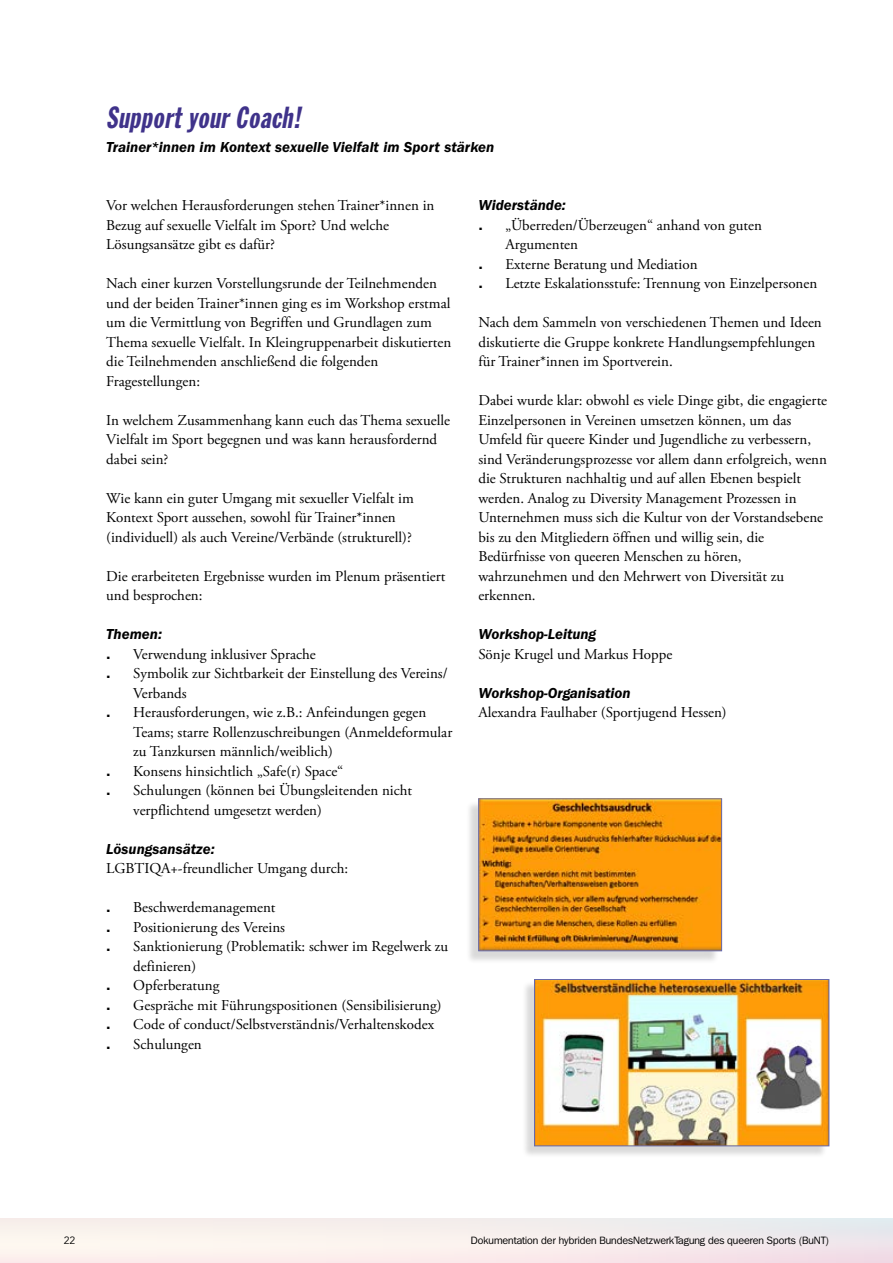
<style>
.page{position:relative;width:893px;height:1263px;background:#fff}
.page>*{position:absolute;margin:0;border:0;box-sizing:border-box;transform-origin:0 0}
.H2_franklin_14_lila{font:italic 30px "Franklin Gothic Std Extra Cond";color:#3f328a}
.p_einfacher_Fliesste{font:15px/19.5px "Adobe Garamond Pro";color:#000}
._1_aufzählung{font:15px/19.5px "Adobe Garamond Pro";color:#000}
.p_zwischenheadline{font:italic 600 15px "ITC Franklin Gothic Std";color:#000}
.H3_frank_10_black{font:italic 600 15px "ITC Franklin Gothic Std";color:#000}
._1_aufzählung-2{font:600 15px "ITC Franklin Gothic Std";color:#000}
.t1{font:10.5px "Franklin ITCBQ";color:#000}
.t2{font:10.5px "Avenir";color:#000}
</style>
<div class="page">
<div style="left:0;top:1218px;width:893px;height:45px;background:linear-gradient(to right,#fff6ee,#eee6eb)"></div>
<div style="left:466px;top:801px;width:253px;height:162px;background:#000;opacity:.15"></div>
<img style="left:480px;top:800px;width:240px;height:149px">
<div style="left:478px;top:798px;width:244px;height:153px;border:1px solid #666aaf"></div>
<div style="left:522px;top:981px;width:305px;height:176px;background:#000;opacity:.15"></div>
<img style="left:536px;top:981px;width:291px;height:163px">
<div style="left:534px;top:979px;width:295px;height:167px;border:1px solid #666aaf"></div>
<p class="H2_franklin_14_lila" style="left:106px;top:101px;width:202px">SupportyourCoach!</p>
<p class="H3_frank_10_black" style="left:106px;top:138px;width:389px">Trainer*innen im Kontext sexuelle Vielfalt im Sport stärken</p>
<p class="p_einfacher_Fliesste" style="left:106px;top:196px;width:330px">Vor welchen Herausforderungen stehen Trainer*innen in<br>Bezug auf sexuelle Vielfalt im Sport? Und welche<br>Lösungsansätze gibt es dafür?</p>
<p class="p_einfacher_Fliesste" style="left:106px;top:274px;width:347px">Nach einer kurzen Vorstellungsrunde der Teilnehmenden und der beiden Trainer*innen ging es im Workshop erstmal um die Vermittlung von Begriffen und Grundlagen zum Thema sexuelle Vielfalt. In Kleingruppenarbeit diskutierten die Teilnehmenden anschließend die folgenden Fragestellungen:</p>
<p class="p_einfacher_Fliesste" style="left:106px;top:411px;width:345px">In welchem Zusammenhang kann euch das Thema sexuelle<br>Vielfalt im Sport begegnen und was kann herausfordernd dabei sein?</p>
<p class="p_einfacher_Fliesste" style="left:106px;top:489px;width:309px">Wie kann ein guter Umgang mit sexueller Vielfalt im<br>Kontext Sport aussehen, sowohl für Trainer*innen (individuell) als auch Vereine/Verbände (strukturell)?</p>
<p class="p_einfacher_Fliesste" style="left:106px;top:567px;width:341px">Die erarbeiteten Ergebnisse wurden im Plenum präsentiert und besprochen:</p>
<p class="p_zwischenheadline" style="left:106px;top:626px;width:57px">Themen:</p>
<p class="_1_aufzählung-2" style="left:106px;top:644px;width:6px">.</p>
<p class="_1_aufzählung" style="left:133px;top:645px;width:184px">Verwendung inklusiver Sprache</p>
<p class="_1_aufzählung-2" style="left:106px;top:664px;width:6px">.</p>
<p class="_1_aufzählung" style="left:133px;top:664px;width:316px">Symbolik zur Sichtbarkeit der Einstellung des Vereins/<br>Verbands</p>
<p class="_1_aufzählung-2" style="left:106px;top:703px;width:6px">.</p>
<p class="_1_aufzählung" style="left:133px;top:703px;width:321px">Herausforderungen, wie z.B.: Anfeindungen gegen<br>Teams; starre Rollenzuschreibungen (Anmeldeformular zu Tanzkursen männlich/weiblich)</p>
<p class="_1_aufzählung-2" style="left:106px;top:761px;width:6px">.</p>
<p class="_1_aufzählung" style="left:133px;top:762px;width:212px">Konsens hinsichtlich „Safe(r) Space“</p>
<p class="_1_aufzählung-2" style="left:106px;top:781px;width:6px">.</p>
<p class="_1_aufzählung" style="left:133px;top:781px;width:280px">Schulungen (können bei Übungsleitenden nicht verpflichtend umgesetzt werden)</p>
<p class="p_zwischenheadline" style="left:106px;top:840px;width:110px">Lösungsansätze:</p>
<p class="p_einfacher_Fliesste" style="left:106px;top:859px;width:243px">LGBTIQA+-freundlicher Umgang durch:</p>
<p class="_1_aufzählung-2" style="left:106px;top:898px;width:6px">.</p>
<p class="_1_aufzählung" style="left:133px;top:898px;width:144px">Beschwerdemanagement</p>
<p class="_1_aufzählung-2" style="left:106px;top:917px;width:6px">.</p>
<p class="_1_aufzählung" style="left:133px;top:918px;width:153px">Positionierung des Vereins</p>
<p class="_1_aufzählung-2" style="left:106px;top:937px;width:6px">.</p>
<p class="_1_aufzählung" style="left:133px;top:937px;width:316px">Sanktionierung (Problematik: schwer im Regelwerk zu definieren)</p>
<p class="_1_aufzählung-2" style="left:106px;top:976px;width:6px">.</p>
<p class="_1_aufzählung" style="left:133px;top:976px;width:88px">Opferberatung</p>
<p class="_1_aufzählung-2" style="left:106px;top:995px;width:6px">.</p>
<p class="_1_aufzählung" style="left:133px;top:996px;width:310px">Gespräche mit Führungspositionen (Sensibilisierung)</p>
<p class="_1_aufzählung-2" style="left:106px;top:1015px;width:6px">.</p>
<p class="_1_aufzählung" style="left:133px;top:1015px;width:302px">Code of conduct/Selbstverständnis/Verhaltenskodex</p>
<p class="_1_aufzählung-2" style="left:106px;top:1034px;width:6px">.</p>
<p class="_1_aufzählung" style="left:133px;top:1035px;width:70px">Schulungen</p>
<p class="p_zwischenheadline" style="left:478px;top:197px;width:89px">Widerstände:</p>
<p class="_1_aufzählung-2" style="left:478px;top:215px;width:6px">.</p>
<p class="_1_aufzählung" style="left:505px;top:216px;width:258px">„Überreden/Überzeugen“ anhand von guten<br>Argumenten</p>
<p class="_1_aufzählung-2" style="left:478px;top:254px;width:6px">.</p>
<p class="_1_aufzählung" style="left:505px;top:255px;width:194px">Externe Beratung und Mediation</p>
<p class="_1_aufzählung-2" style="left:478px;top:274px;width:6px">.</p>
<p class="_1_aufzählung" style="left:505px;top:274px;width:313px">Letzte Eskalationsstufe: Trennung von Einzelpersonen</p>
<p class="p_einfacher_Fliesste" style="left:478px;top:313px;width:345px">Nach dem Sammeln von verschiedenen Themen und Ideen diskutierte die Gruppe konkrete Handlungsempfehlungen für Trainer*innen im Sportverein.</p>
<p class="p_einfacher_Fliesste" style="left:478px;top:391px;width:350px">Dabei wurde klar: obwohl es viele Dinge gibt, die engagierte Einzelpersonen in Vereinen umsetzen können, um das Umfeld für queere Kinder und Jugendliche zu verbessern, sind Veränderungsprozesse vor allem dann erfolgreich, wenn die Strukturen nachhaltig und auf allen Ebenen bespielt werden. Analog zu Diversity Management Prozessen in Unternehmen muss sich die Kultur von der Vorstandsebene bis zu den Mitgliedern öffnen und willig sein, die Bedürfnisse von queeren Menschen zu hören, wahrzunehmen und den Mehrwert von Diversität zu erkennen.</p>
<p class="p_zwischenheadline" style="left:478px;top:626px;width:119px">Workshop-Leitung</p>
<p class="p_einfacher_Fliesste" style="left:478px;top:645px;width:195px">Sönje Krugel und Markus Hoppe</p>
<p class="p_zwischenheadline" style="left:478px;top:684px;width:154px">Workshop-Organisation</p>
<p class="p_einfacher_Fliesste" style="left:478px;top:703px;width:250px">Alexandra Faulhaber (Sportjugend Hessen)</p>
<p class="t2" style="left:64px;top:1234px;width:13px">22</p>
<p class="t1" style="left:471px;top:1234px;width:360px">Dokumentation der hybriden BundesNetzwerkTagung des queeren Sports (BuNT)</p>
</div>
